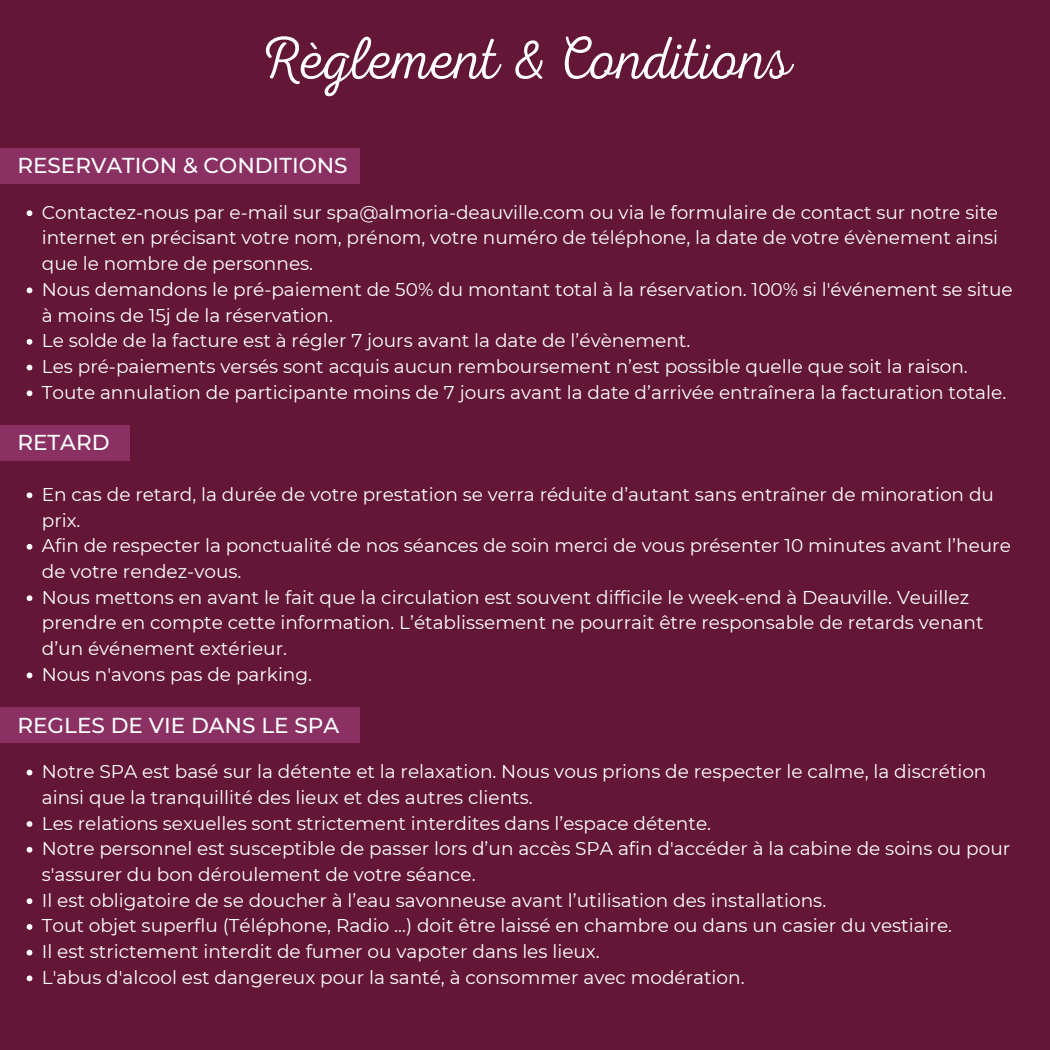
<style>
.page{position:relative;width:1050px;height:1050px;background:#631636}
.page>*{position:absolute;margin:0;border:0;box-sizing:border-box;transform-origin:0 0}
.t1{font:60.4px "RTL Adam Script Thin";color:#fff}
.t2{font:500 21.6px "Montserrat";color:#fff}
.t3{font:18.6px/25.8px "Montserrat";color:#fff}
</style>
<div class="page">
<div style="left:0;top:148px;width:359px;height:36px;background:#8b3063"></div>
<svg style="left:27px;top:770px;width:5px;height:5px"></svg>
<svg style="left:27px;top:821px;width:5px;height:6px"></svg>
<svg style="left:27px;top:847px;width:5px;height:6px"></svg>
<svg style="left:27px;top:898px;width:5px;height:6px"></svg>
<svg style="left:27px;top:924px;width:5px;height:6px"></svg>
<svg style="left:27px;top:950px;width:5px;height:6px"></svg>
<svg style="left:27px;top:975px;width:5px;height:6px"></svg>
<svg style="left:27px;top:210px;width:5px;height:6px"></svg>
<svg style="left:27px;top:288px;width:5px;height:5px"></svg>
<svg style="left:27px;top:339px;width:5px;height:6px"></svg>
<svg style="left:27px;top:365px;width:5px;height:5px"></svg>
<svg style="left:27px;top:390px;width:5px;height:6px"></svg>
<div style="left:0;top:425px;width:130px;height:36px;background:#8b3063"></div>
<div style="left:0;top:707px;width:359px;height:36px;background:#8b3063"></div>
<svg style="left:27px;top:492px;width:5px;height:6px"></svg>
<svg style="left:27px;top:544px;width:5px;height:6px"></svg>
<svg style="left:27px;top:595px;width:5px;height:6px"></svg>
<svg style="left:27px;top:673px;width:5px;height:5px"></svg>
<h1 class="t1" style="left:258px;top:24px;width:536px">Règlement &amp; Conditions</h1>
<p class="t2" style="left:17px;top:152px;width:332px">RESERVATION &amp; CONDITIONS</p>
<p class="t3" style="left:42px;top:199px;width:972px">Contactez-nous par e-mail sur spa@almoria-deauville.com ou via le formulaire de contact sur notre site internet en précisant votre nom, prénom, votre numéro de téléphone, la date de votre évènement ainsi que le nombre de personnes.<br>Nous demandons le pré-paiement de 50% du montant total à la réservation. 100% si l'événement se situe à moins de 15j de la réservation.<br>Le solde de la facture est à régler 7 jours avant la date de l’évènement.<br>Les pré-paiements versés sont acquis aucun remboursement n’est possible quelle que soit la raison.<br>Toute annulation de participante moins de 7 jours avant la date d’arrivée entraînera la facturation totale.</p>
<p class="t2" style="left:17px;top:429px;width:94px">RETARD</p>
<p class="t3" style="left:42px;top:481px;width:971px">En cas de retard, la durée de votre prestation se verra réduite d’autant sans entraîner de minoration du prix.<br>Afin de respecter la ponctualité de nos séances de soin merci de vous présenter 10 minutes avant l’heure de votre rendez-vous.<br>Nous mettons en avant le fait que la circulation est souvent difficile le week-end à Deauville. Veuillez prendre en compte cette information. L’établissement ne pourrait être responsable de retards venant d’un événement extérieur.<br>Nous n'avons pas de parking.</p>
<p class="t2" style="left:17px;top:712px;width:323px">REGLES DE VIE DANS LE SPA</p>
<p class="t3" style="left:42px;top:759px;width:970px">Notre SPA est basé sur la détente et la relaxation. Nous vous prions de respecter le calme, la discrétion ainsi que la tranquillité des lieux et des autres clients.<br>Les relations sexuelles sont strictement interdites dans l’espace détente.<br>Notre personnel est susceptible de passer lors d’un accès SPA afin d'accéder à la cabine de soins ou pour s'assurer du bon déroulement de votre séance.<br>Il est obligatoire de se doucher à l’eau savonneuse avant l’utilisation des installations.<br>Tout objet superflu (Téléphone, Radio ...) doit être laissé en chambre ou dans un casier du vestiaire.<br>Il est strictement interdit de fumer ou vapoter dans les lieux.<br>L'abus d'alcool est dangereux pour la santé, à consommer avec modération.</p>
</div>
